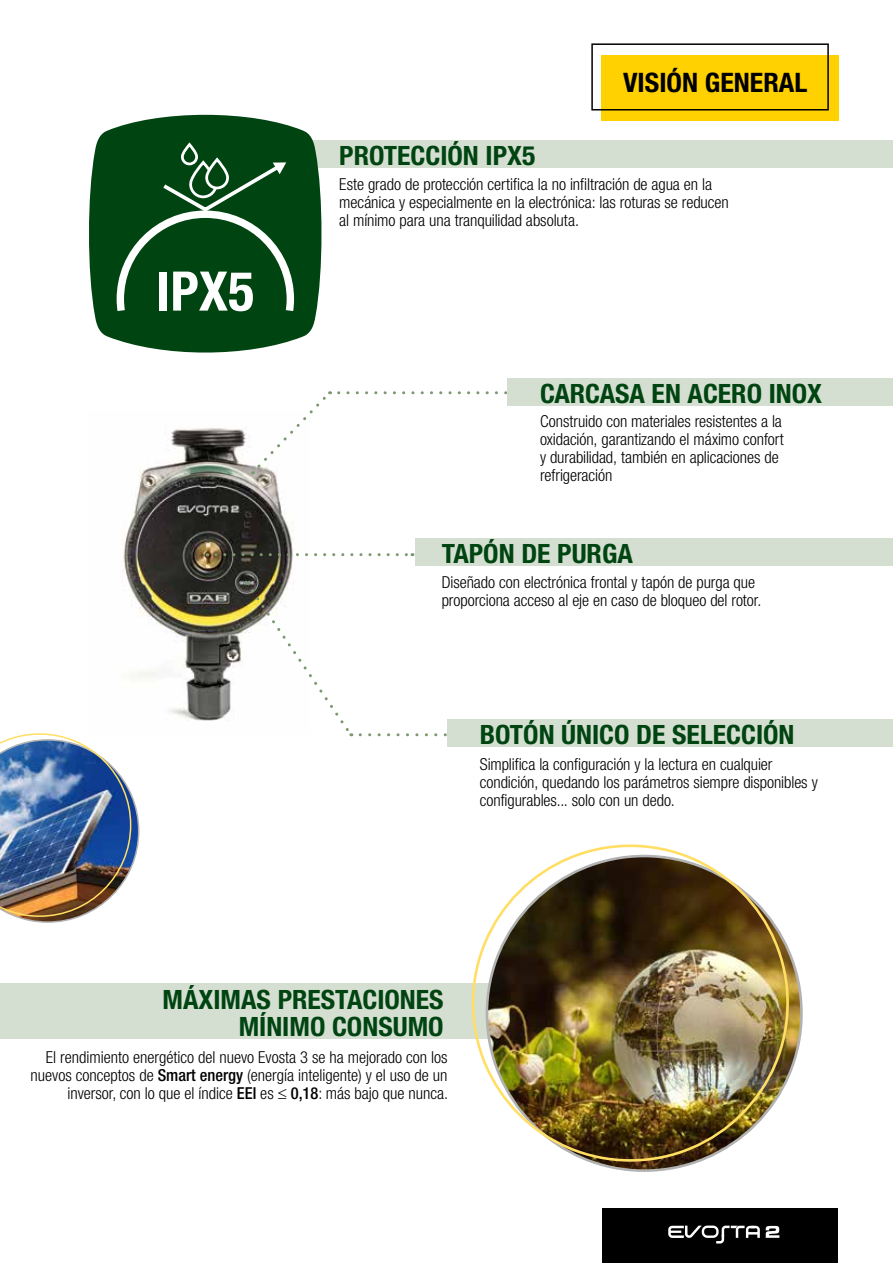
<style>
.page{position:relative;width:893px;height:1263px;background:#fff}
.page>*{position:absolute;margin:0;border:0;box-sizing:border-box;transform-origin:0 0}
.t1{font:700 condensed 54.6px "Helvetica Neue LT";color:#fff}
.t2{font:700 condensed 26.85px "Helvetica Neue LT";color:#000;scale:1.04 1}
.t3{font:700 condensed 26.7px/27px "Helvetica Neue LT";color:#041;text-align:right;scale:1.04 1}
.t4{font:300 condensed 16.5px/18px "Helvetica Neue LT";color:#000}
.s1{font-weight:500}
</style>
<div class="page">
<img style="left:122px;top:427px;width:185px;height:294px">
<div style="left:602px;top:1209px;width:236px;height:54px;background:#000"></div>
<svg style="left:668px;top:1225px;width:92px;height:18px"></svg>
<svg style="left:766px;top:1226px;width:13px;height:12px"></svg>
<img style="left:0;top:733px;width:139px;height:190px">
<svg style="left:216px;top:553px;width:197px;height:3px"></svg>
<svg style="left:253px;top:391px;width:78px;height:83px"></svg>
<svg style="left:339px;top:391px;width:169px;height:3px"></svg>
<svg style="left:247px;top:582px;width:105px;height:154px"></svg>
<svg style="left:360px;top:733px;width:88px;height:3px"></svg>
<div style="left:0;top:983px;width:527px;height:56px;background:#d5dfd1"></div>
<img style="left:487px;top:856px;width:314px;height:314px;border-radius:157px">
<div style="left:296px;top:140px;width:597px;height:28px;background:#d5dfd1"></div>
<svg style="left:91px;top:128px;width:229px;height:225px;background:#296237"></svg>
<svg style="left:113px;top:114px;width:185px;height:205px;background:#1b582a"></svg>
<div style="left:415px;top:539px;width:478px;height:27px;background:#d5dfd1"></div>
<div style="left:508px;top:379px;width:385px;height:27px;background:#d5dfd1"></div>
<div style="left:448px;top:719px;width:445px;height:28px;background:#d5dfd1"></div>
<div style="left:602px;top:55px;width:237px;height:66px;background:#ffd100"></div>
<div style="left:591px;top:43px;width:238px;height:68px;border:2px solid #000"></div>
<h3 class="t3" style="left:339px;top:142px;width:190px">PROTECCIÓN IPX5</h3>
<h2 class="t2" style="left:623px;top:66px;width:179px">VISIÓN GENERAL</h2>
<h1 class="t1" style="left:156px;top:258px;width:99px">IPX5</h1>
<p class="t4" style="left:339px;top:175px;width:391px">Este grado de protección certifica la no infiltración de agua en la mecánica y especialmente en la electrónica: las roturas se reducen al mínimo para una tranquilidad absoluta.</p>
<h3 class="t3" style="left:540px;top:380px;width:273px">CARCASA EN ACERO INOX</h3>
<p class="t4" style="left:540px;top:412px;width:245px">Construido con materiales resistentes a la oxidación, garantizando el máximo confort y durabilidad, también en aplicaciones de refrigeración</p>
<h3 class="t3" style="left:442px;top:540px;width:185px">TAPÓN DE PURGA</h3>
<p class="t4" style="left:442px;top:573px;width:321px">Diseñado con electrónica frontal y tapón de purga que proporciona acceso al eje en caso de bloqueo del rotor.</p>
<h3 class="t3" style="left:480px;top:720px;width:304px">BOTÓN ÚNICO DE SELECCIÓN</h3>
<p class="t4" style="left:480px;top:755px;width:339px">Simplifica la configuración y la lectura en cualquier condición, quedando los parámetros siempre disponibles y configurables... solo con un dedo.</p>
<h3 class="t3" style="left:163px;top:985px;width:272px">MÁXIMAS PRESTACIONES<br>MÍNIMO CONSUMO</h3>
<p class="t4" style="left:31px;top:1048px;width:419px;text-align:right">El rendimiento energético del nuevo Evosta 3 se ha mejorado con los nuevos conceptos de <span class="s1">Smart energy</span> (energía inteligente) y el uso de un inversor, con lo que el índice <span class="s1">EEI</span> es ≤ <span class="s1">0,18</span>: más bajo que nunca.</p>
</div>
